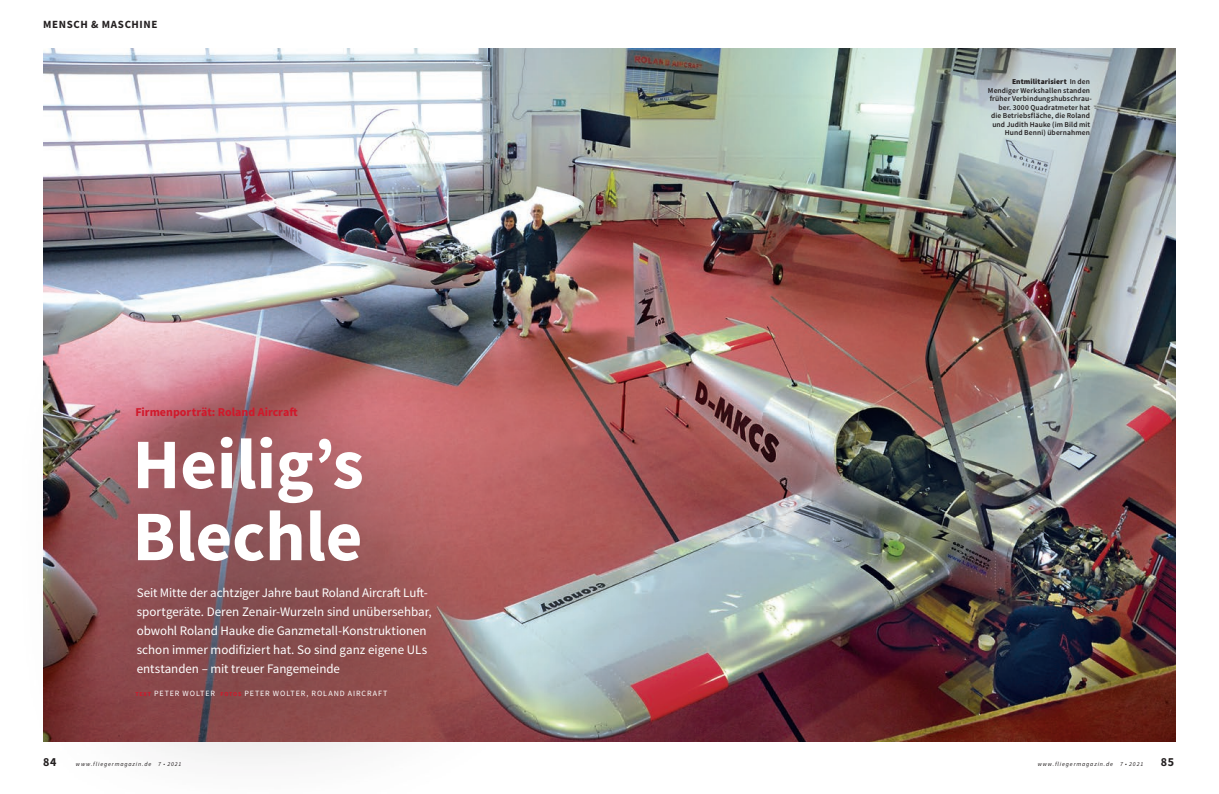
<style>
.page{position:relative;width:1219px;height:794px;background:#fff}
.page>*{position:absolute;margin:0;border:0;box-sizing:border-box;transform-origin:0 0}
.Head_71pt{font:700 71px "Source Sans Pro";color:#fff}
.Vorspann_13pt{font:13px/19px "Source Sans Pro";letter-spacing:-.005em;color:#fff}
.Dach_12pt_rot{font:700 12px "Source Sans Pro";color:#d1182b}
.t1{font:700 12px "Source Sans Pro";color:#231f20}
.Rubrik_11pt{font:700 11px "Source Sans Pro";letter-spacing:.055em;color:#231f20}
.t2{font:8px "Source Sans Pro";letter-spacing:.11em;color:#fff}
.Bu_7_5pt{font:600 7.5px/8.5px "Source Sans Pro";letter-spacing:.015em;color:#231f20;text-align:right}
.t3{font:italic 6px "Source Sans Pro";letter-spacing:.14em;color:#231f20}
.s1{font-weight:700;font-size:6px;color:#d1182b}
.s2{font-weight:900}
.s3{font-weight:300}
</style>
<div class="page">
<img style="left:43px;top:48px;width:1133px;height:693px">
<div style="left:871px;top:0;width:340px;height:259px;background:#fff;opacity:.75"></div>
<div style="left:13px;top:283px;width:533px;height:511px;background:#231f20;opacity:.75"></div>
<p class="Rubrik_11pt" style="left:43px;top:17px;width:116px">MENSCH &amp; MASCHINE</p>
<p class="Dach_12pt_rot" style="left:135px;top:404px;width:164px">Firmenporträt: Roland Aircraft</p>
<p class="Head_71pt" style="left:133px;top:416px;width:233px">Heilig’s</p>
<p class="Head_71pt" style="left:133px;top:488px;width:231px">Blechle</p>
<p class="Vorspann_13pt" style="left:137px;top:583px;width:297px">Seit Mitte der achtziger Jahre baut Roland Aircraft Luft&shy;sportgeräte. Deren Zenair-Wurzeln sind unübersehbar, obwohl Roland Hauke die Ganzmetall-Konstruktionen schon immer modifiziert hat. So sind ganz eigene ULs entstanden – mit treuer Fangemeinde</p>
<p class="t2" style="left:135px;top:688px;width:254px"><span class="s1">TEXT</span> PETER WOLTER <span class="s1">FOTOS</span> PETER WOLTER, ROLAND AIRCRAFT</p>
<p class="Bu_7_5pt" style="left:988px;top:77px;width:106px"><span class="s2">Entmilitarisiert</span> In den<br>Mendiger Werkshallen standen früher Verbindungshubschrau&shy;ber. 3000 Quadratmeter hat<br>die Betriebsfläche, die Roland und Judith Hauke (im Bild mit<br>Hund Benni) übernahmen</p>
<p class="t1" style="left:43px;top:753px;width:15px">84</p>
<p class="t3" style="left:76px;top:760px;width:107px">www.fliegermagazin.de 7 <span class="s3">•</span> 2021</p>
<p class="t3" style="left:1038px;top:760px;width:107px">www.fliegermagazin.de 7 • 2021</p>
<p class="t1" style="left:1161px;top:753px;width:15px">85</p>
</div>
